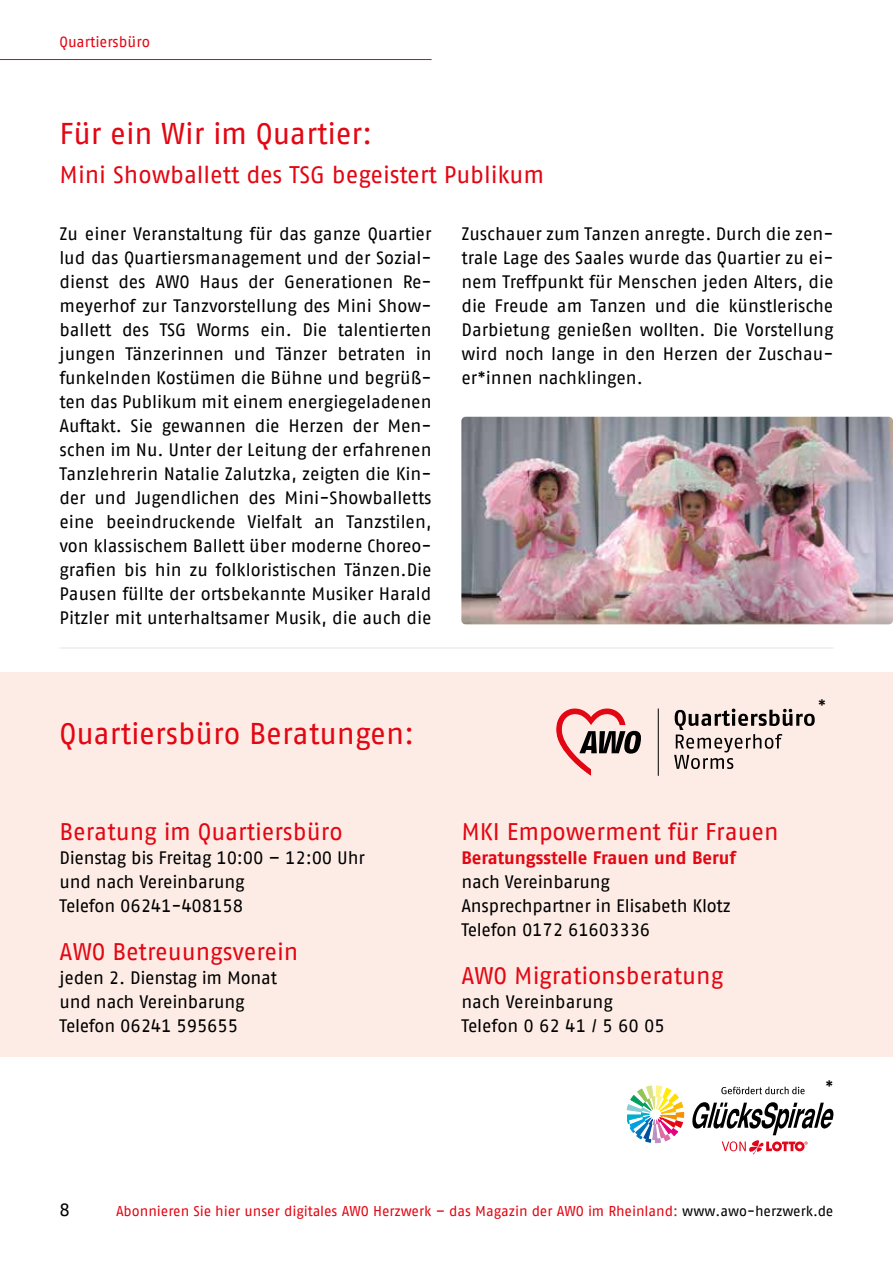
<style>
.page{position:relative;width:893px;height:1263px;background:#fff}
.page>*{position:absolute;margin:0;border:0;box-sizing:border-box;transform-origin:0 0}
.t1{font:30px "AWO Fago Office";color:#e30613}
.t2{font:24px "AWO Fago Office";color:#e30613}
.t3{font:18px/24px "AWO Fago Office";letter-spacing:-.01em;color:#000}
.t4{font:700 18px "AWO Fago Office";letter-spacing:-.005em;color:#e30613}
.t5{font:15px "AWO Fago Office";color:#e30613}
.t6{font:14.25px "AWO Fago Office";color:#e30613}
.s1{color:#000}
</style>
<div class="page">
<div style="left:0;top:672px;width:893px;height:384px;background:#fdece5"></div>
<hr style="left:0;top:59px;width:432px;height:1px;background:#e30613">
<hr style="left:60px;top:648px;width:773px;height:1px;background:#e1e4ea">
<img style="left:461px;top:417px;width:432px;height:207px">
<svg style="left:692px;top:1102px;width:141px;height:52px"></svg>
<svg style="left:721px;top:1086px;width:84px;height:8px"></svg>
<svg style="left:627px;top:1086px;width:57px;height:57px"></svg>
<svg style="left:556px;top:708px;width:85px;height:68px"></svg>
<hr style="left:658px;top:708px;width:1px;height:68px;background:#000">
<svg style="left:674px;top:708px;width:141px;height:61px"></svg>
<p class="t5" style="left:60px;top:33px;width:92px">Quartiersbüro</p>
<h1 class="t1" style="left:60px;top:117px;width:314px">Für ein Wir im Quartier:</h1>
<h2 class="t2" style="left:60px;top:161px;width:486px">Mini Showballett des TSG begeistert Publikum</h2>
<p class="t3" style="left:461px;top:222px;width:374px;text-align:justify">Zuschauer zum Tanzen anregte. Durch die zen&shy;trale Lage des Saales wurde das Quartier zu ei&shy;nem Treffpunkt für Menschen jeden Alters, die die Freude am Tanzen und die künstlerische Darbietung genießen wollten. Die Vorstellung wird noch lange in den Herzen der Zuschau&shy;er*innen nachklingen.</p>
<p class="t3" style="left:60px;top:222px;width:374px;text-align:justify">Zu einer Veranstaltung für das ganze Quartier lud das Quartiersmanagement und der Sozial&shy;dienst des AWO Haus der Generationen Re&shy;meyerhof zur Tanzvorstellung des Mini Show&shy;ballett des TSG Worms ein. Die talentierten jungen Tänzerinnen und Tänzer betraten in funkelnden Kostümen die Bühne und begrüß&shy;ten das Publikum mit einem energiegeladenen Auftakt. Sie gewannen die Herzen der Men&shy;schen im Nu. Unter der Leitung der erfahrenen Tanzlehrerin Natalie Zalutzka, zeigten die Kin&shy;der und Jugendlichen des Mini-Showballetts eine beeindruckende Vielfalt an Tanzstilen, von klassischem Ballett über moderne Choreo&shy;grafien bis hin zu folkloristischen Tänzen.Die Pausen füllte der ortsbekannte Musiker Harald Pitzler mit unterhaltsamer Musik, die auch die</p>
<h1 class="t1" style="left:60px;top:717px;width:356px">Quartiersbüro Beratungen:</h1>
<h2 class="t2" style="left:60px;top:818px;width:285px">Beratung im Quartiersbüro</h2>
<p class="t3" style="left:60px;top:846px;width:307px">Dienstag bis Freitag 10:00 – 12:00 Uhr und nach Vereinbarung<br>Telefon 06241-408158</p>
<h2 class="t2" style="left:60px;top:938px;width:240px">AWO Betreuungsverein</h2>
<p class="t3" style="left:60px;top:966px;width:219px">jeden 2. Dienstag im Monat und nach Vereinbarung<br>Telefon 06241 595655</p>
<p class="t3" style="left:818px;top:694px;width:10px">*</p>
<h2 class="t2" style="left:461px;top:818px;width:319px">MKI Empowerment für Frauen</h2>
<p class="t4" style="left:461px;top:847px;width:276px">Beratungsstelle Frauen und Beruf</p>
<p class="t3" style="left:461px;top:870px;width:271px">nach Vereinbarung<br>Ansprechpartner in Elisabeth Klotz<br>Telefon 0172 61603336</p>
<h2 class="t2" style="left:461px;top:962px;width:263px">AWO Migrationsberatung</h2>
<p class="t3" style="left:461px;top:990px;width:205px">nach Vereinbarung<br>Telefon 0 62 41 / 5 60 05</p>
<p class="t3" style="left:825px;top:1074px;width:10px">*</p>
<p class="t3" style="left:60px;top:1197px;width:12px">8</p>
<p class="t6" style="left:116px;top:1202px;width:719px">Abonnieren Sie hier unser digitales AWO Herzwerk – das Magazin der AWO im Rheinland: <span class="s1">www.awo-herzwerk.de</span></p>
</div>
